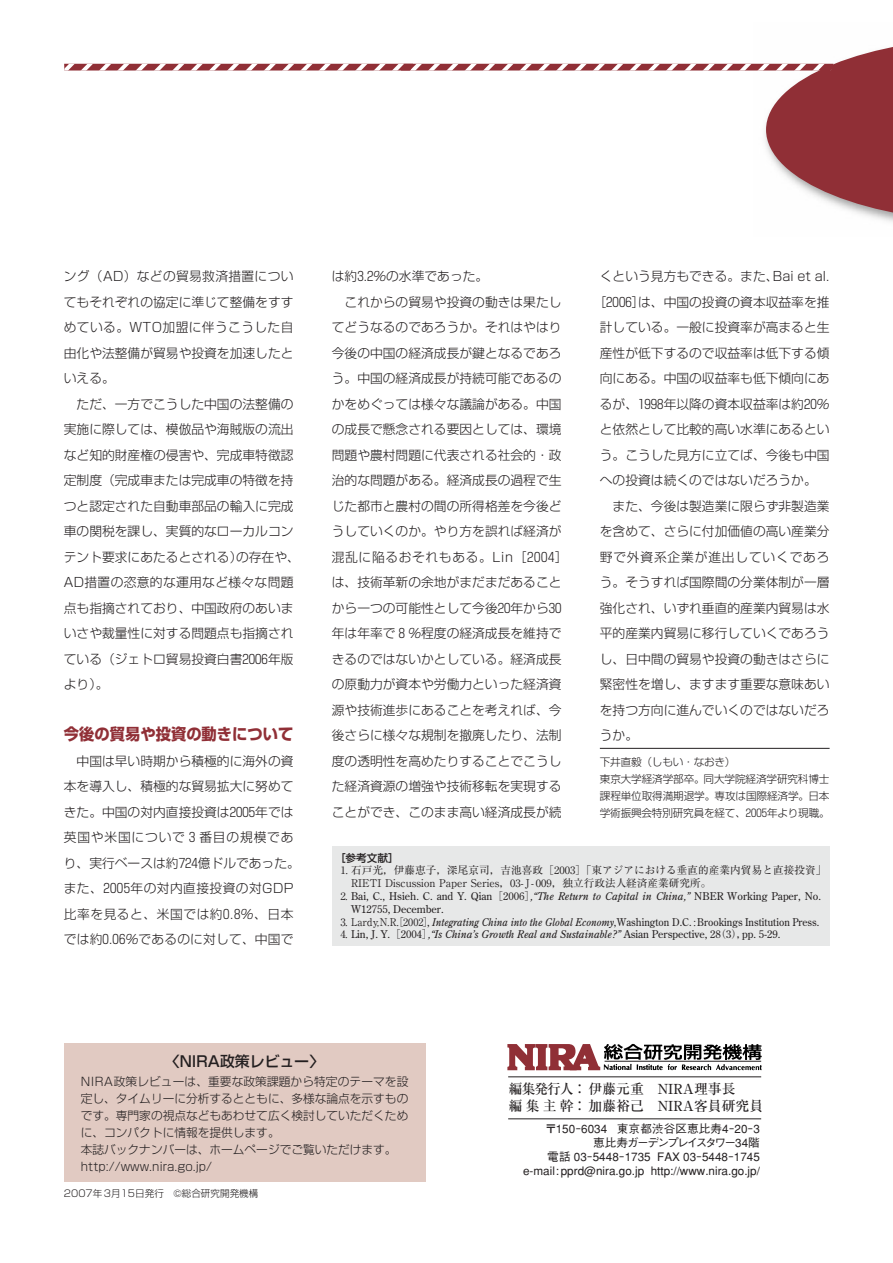
<style>
.page{position:relative;width:893px;height:1263px;background:#fff}
.page>*{position:absolute;margin:0;border:0;box-sizing:border-box;transform-origin:0 0}
.t1{font:700 15.9px "Shin Go";color:#902f36;scale:.96 1}
.t2{font:500 14.85px "Shin Go";color:#231f20}
.t3{font:500 13.8px/16.8px "Ryumin";color:#231f20}
.t4{font:300 12.75px/25.5px "Shin Go";color:#231f20;text-align:justify}
.t5{font:300 12.75px "Shin Go";letter-spacing:.05em;color:#231f20}
.t6{font:300 12.75px "Shin Go";letter-spacing:.065em;color:#231f20}
.t7{font:300 11.7px/17px "Shin Go";color:#231f20}
.t8{font:500 11.7px/14px "Gothic BBB";color:#231f20;text-align:right}
.t9{font:10.65px/12.8px "Century Old Style";color:#231f20}
.t10{font:10.65px/12.8px "Ryumin";color:#231f20}
.t11{font:10.65px "Century Old Style";color:#231f20;scale:.95 1}
.t12{font:300 10.65px/17px "Shin Go";letter-spacing:-.015em;color:#231f20}
.t13{font:500 10.65px "Shin Go";color:#231f20}
.t14{font:300 9.6px "Shin Go";color:#231f20}
.s1{font-family:"Shingo Num"}
.s2{font-family:"Ryumin"}
.s3{font-style:italic}
</style>
<div class="page">
<svg style="left:64px;top:47px;width:828px;height:175px"></svg>
<img style="left:599px;top:1043px;width:163px;height:28px">
<svg style="left:507px;top:1044px;width:93px;height:26px"></svg>
<hr style="left:508px;top:1077px;width:253px;height:1px;background:#231f20">
<hr style="left:508px;top:1119px;width:253px;height:1px;background:#231f20">
<hr style="left:604px;top:1061px;width:157px;height:1px;background:#231f20">
<div style="left:64px;top:1044px;width:361px;height:138px;background:#e1cac2"></div>
<hr style="left:600px;top:748px;width:229px;height:1px;background:#231f20">
<div style="left:332px;top:846px;width:497px;height:100px;background:#e7e8e8"></div>
<p class="t4" style="left:64px;top:265px;width:231px">ング（AD）などの貿易救済措置についてもそれぞれの協定に準じて整備をすすめている。WTO加盟に伴うこうした自由化や法整備が貿易や投資を加速したといえる。</p>
<p class="t4" style="left:64px;top:393px;width:237px;text-align:left;text-indent:13px">ただ、一方でこうした中国の法整備の実施に際しては、模倣品や海賊版の流出など知的財産権の侵害や、完成車特徴認定制度（完成車または完成車の特徴を持つと認定された自動車部品の輸入に完成車の関税を課し、実質的なローカルコンテント要求にあたるとされる）の存在や、<br>AD措置の恣意的な運用など様々な問題点も指摘されており、中国政府のあいまいさや裁量性に対する問題点も指摘されている（ジェトロ貿易投資白書<span class="s1">2006</span>年版より）。</p>
<p class="t1" style="left:64px;top:728px;width:241px">今後の貿易や投資の動きについて</p>
<p class="t4" style="left:64px;top:750px;width:237px;text-align:center">中国は早い時期から積極的に海外の資<br>本を導入し、積極的な貿易拡大に努めてきた。中国の対内直接投資は<span class="s1">2005</span>年では英国や米国についで３番目の規模であり、実行ベースは約<span class="s1">724</span>億ドルであった。また、<span class="s1">2005</span>年の対内直接投資の対GDP比率を見ると、米国では約<span class="s1">0</span>.<span class="s1">8</span>％、日本では約<span class="s1">0</span>.<span class="s1">06</span>％であるのに対して、中国で</p>
<p class="t4" style="left:332px;top:265px;width:158px">は約<span class="s1">3</span>.<span class="s1">2</span>％の水準であった。</p>
<p class="t4" style="left:344px;top:291px;width:218px">これからの貿易や投資の動きは果たし</p>
<p class="t4" style="left:332px;top:316px;width:231px">てどうなるのであろうか。それはやはり</p>
<p class="t4" style="left:332px;top:342px;width:231px">今後の中国の経済成長が鍵となるであろ</p>
<p class="t4" style="left:332px;top:367px;width:231px">う。中国の経済成長が持続可能であるの</p>
<p class="t4" style="left:332px;top:393px;width:231px">かをめぐっては様々な議論がある。中国</p>
<p class="t4" style="left:332px;top:418px;width:231px">の成長で懸念される要因としては、環境</p>
<p class="t4" style="left:332px;top:444px;width:231px">問題や農村問題に代表される社会的・政</p>
<p class="t4" style="left:332px;top:469px;width:231px">治的な問題がある。経済成長の過程で生</p>
<p class="t4" style="left:332px;top:495px;width:231px">じた都市と農村の間の所得格差を今後ど</p>
<p class="t4" style="left:332px;top:520px;width:231px">うしていくのか。やり方を誤れば経済が</p>
<p class="t5" style="left:332px;top:552px;width:237px">混乱に陥るおそれもある。Lin［<span class="s1">2004</span>］</p>
<p class="t4" style="left:332px;top:571px;width:231px">は、技術革新の余地がまだまだあること</p>
<p class="t4" style="left:332px;top:597px;width:231px">から一つの可能性として今後<span class="s1">20</span>年から<span class="s1">30</span></p>
<p class="t4" style="left:332px;top:622px;width:231px">年は年率で８％程度の経済成長を維持で</p>
<p class="t4" style="left:332px;top:648px;width:231px">きるのではないかとしている。経済成長</p>
<p class="t4" style="left:332px;top:673px;width:231px">の原動力が資本や労働力といった経済資</p>
<p class="t4" style="left:332px;top:699px;width:231px">源や技術進歩にあることを考えれば、今</p>
<p class="t4" style="left:332px;top:724px;width:231px">後さらに様々な規制を撤廃したり、法制</p>
<p class="t4" style="left:332px;top:750px;width:231px">度の透明性を高めたりすることでこうし</p>
<p class="t4" style="left:332px;top:775px;width:231px">た経済資源の増強や技術移転を実現する</p>
<p class="t4" style="left:332px;top:801px;width:231px">ことができ、このまま高い経済成長が続</p>
<p class="t4" style="left:600px;top:265px;width:231px">くという見方もできる。また、Bai et al.</p>
<p class="t4" style="left:593px;top:291px;width:237px">［<span class="s1">2006</span>］は、中国の投資の資本収益率を推</p>
<p class="t4" style="left:600px;top:316px;width:231px">計している。一般に投資率が高まると生</p>
<p class="t4" style="left:600px;top:342px;width:231px">産性が低下するので収益率は低下する傾</p>
<p class="t4" style="left:600px;top:367px;width:231px">向にある。中国の収益率も低下傾向にあ</p>
<p class="t4" style="left:600px;top:393px;width:231px">るが、<span class="s1">1998</span>年以降の資本収益率は約<span class="s1">20</span>％</p>
<p class="t4" style="left:600px;top:418px;width:231px">と依然として比較的高い水準にあるとい</p>
<p class="t4" style="left:600px;top:444px;width:231px">う。こうした見方に立てば、今後も中国</p>
<p class="t4" style="left:600px;top:469px;width:218px">への投資は続くのではないだろうか。</p>
<p class="t4" style="left:612px;top:495px;width:218px">また、今後は製造業に限らず非製造業</p>
<p class="t4" style="left:600px;top:520px;width:231px">を含めて、さらに付加価値の高い産業分</p>
<p class="t6" style="left:600px;top:552px;width:231px">野で外資系企業が進出していくであろ</p>
<p class="t4" style="left:600px;top:571px;width:231px">う。そうすれば国際間の分業体制が一層</p>
<p class="t4" style="left:600px;top:597px;width:231px">強化され、いずれ垂直的産業内貿易は水</p>
<p class="t4" style="left:600px;top:622px;width:231px">平的産業内貿易に移行していくであろう</p>
<p class="t4" style="left:600px;top:648px;width:231px">し、日中間の貿易や投資の動きはさらに</p>
<p class="t4" style="left:600px;top:673px;width:231px">緊密性を増し、ますます重要な意味あい</p>
<p class="t4" style="left:600px;top:699px;width:231px">を持つ方向に進んでいくのではないだろ</p>
<p class="t4" style="left:600px;top:724px;width:40px">うか。</p>
<p class="t12" style="left:600px;top:755px;width:231px">下井直毅（しもい・なおき）<br>東京大学経済学部卒。同大学院経済学研究科博士課程単位取得満期退学。専攻は国際経済学。日本学術振興会特別研究員を経て、<span class="s1">2005</span>年より現職。</p>
<p class="t13" style="left:335px;top:854px;width:65px">［参考文献］</p>
<p class="t10" style="left:351px;top:866px;width:477px;text-indent:-11px">1. 石戸光，伊藤恵子，深尾京司，吉池喜政［2003］「東アジアにおける垂直的産業内貿易と直接投資」<br>RIETI Discussion Paper Series，03-J- 009，独立行政法人経済産業研究所。</p>
<p class="t9" style="left:351px;top:891px;width:471px;text-indent:-11px"><span class="s2">2.</span> Bai, C., Hsieh. C. and Y. Qian<span class="s2">［</span>2006<span class="s2">］</span><span class="s3">,“The Return to Capital in China,”</span> NBER Working Paper, No.<br>W12755, December.</p>
<p class="t11" style="left:340px;top:917px;width:505px"><span class="s2">3. Lardy,N.R.［2002］</span>, <span class="s3">Integrating China into the Global Economy</span>,Washington D.C. <span class="s2">:</span>Brookings Institution Press.</p>
<p class="t9" style="left:340px;top:929px;width:441px"><span class="s2">4.</span> Lin, J. Y.<span class="s2">［</span>2004<span class="s2">］</span><span class="s3">,“Is China’s Growth Real and Sustainable?”</span> Asian Perspective, 28<span class="s2">（</span>3<span class="s2">），</span>pp. 5-29.</p>
<p class="t2" style="left:165px;top:1056px;width:161px">〈NIRA政策レビュー〉</p>
<p class="t7" style="left:81px;top:1075px;width:329px">NIRA政策レビューは、重要な政策課題から特定のテーマを設定し、タイムリーに分析するとともに、多様な論点を示すものです。専門家の視点などもあわせて広く検討していただくために、コンパクトに情報を提供します。<br>本誌バックナンバーは、ホームページでご覧いただけます。http://www.nira.go.jp/</p>
<p class="t14" style="left:64px;top:1189px;width:196px">2007年3月15日発行　©総合研究開発機構</p>
<p class="t3" style="left:509px;top:1083px;width:256px">編集発行人：伊藤元重　NIRA理事長<br>編集主幹：加藤裕己　NIRA客員研究員</p>
<p class="t8" style="left:523px;top:1124px;width:238px">〒150-6034 東京都渋谷区恵比寿4-20-3<br>恵比寿ガーデンプレイスタワー34階<br>電話 03-5448-1735 FAX 03-5448-1745 e-mail: pprd@nira.go.jp http://www.nira.go.jp/</p>
</div>
